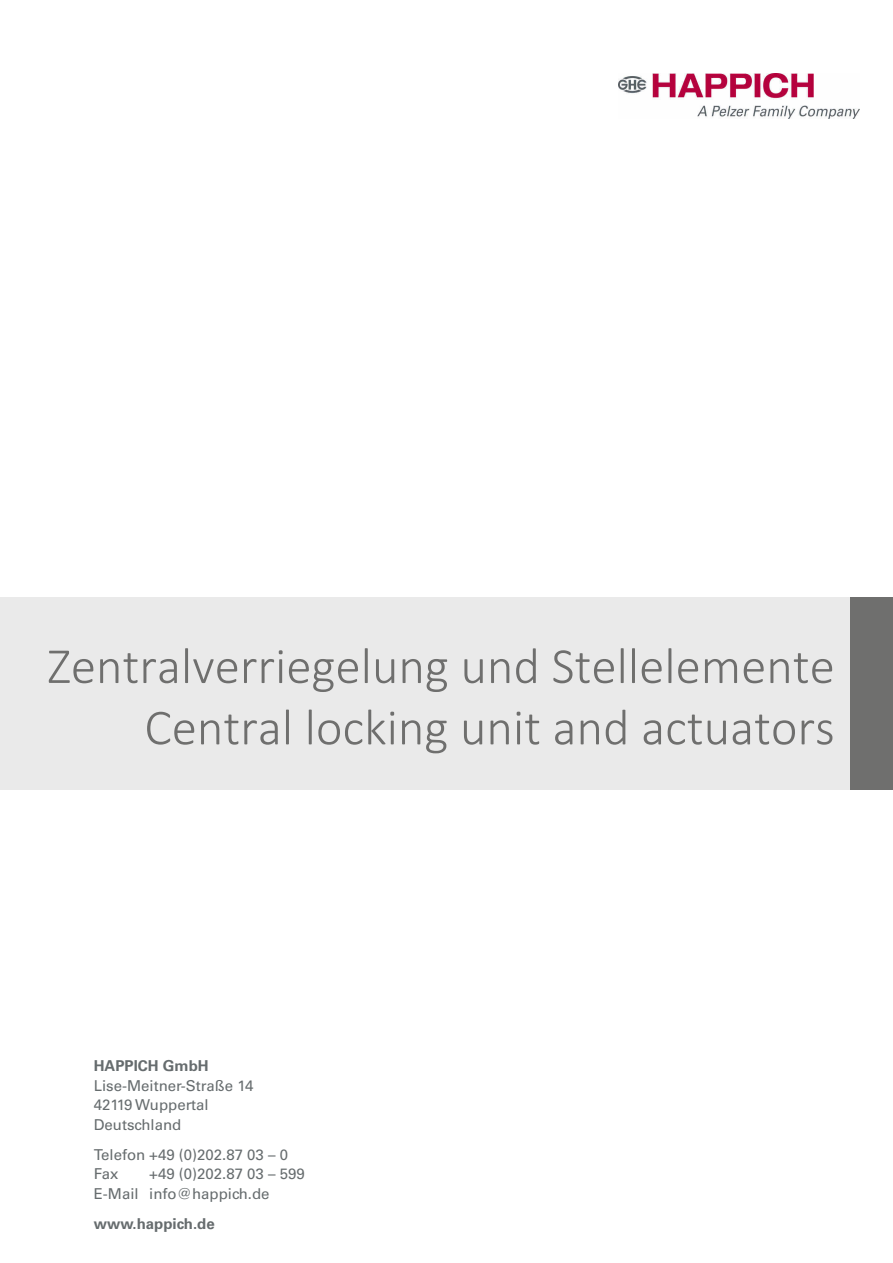
<style>
.page{position:relative;width:893px;height:1263px;background:#fff}
.page>*{position:absolute;margin:0;border:0;box-sizing:border-box;transform-origin:0 0}
.t1{font:300 51px/61.3px "Calibri";color:#6f6f6e;text-align:right}
.t2{font:15px/19.5px "Univers";color:#666c6e}
.t3{font:700 15px "Univers";color:#666c6e}
</style>
<div class="page">
<div style="left:0;top:597px;width:893px;height:192px;background:#eaeaea"></div>
<div style="left:850px;top:597px;width:43px;height:192px;background:#6f6f6e"></div>
<img style="left:619px;top:74px;width:241px;height:45px">
<div style="left:111px;top:1059px;width:8px;height:7px;border:3px solid #fff;border-radius:50%"></div>
<div style="left:154px;top:1059px;width:7px;height:7px;border:3px solid #fff;border-radius:50%"></div>
<div style="left:196px;top:1059px;width:8px;height:7px;border:3px solid #fff;border-radius:50%"></div>
<div style="left:239px;top:1059px;width:7px;height:7px;border:3px solid #fff;border-radius:50%"></div>
<div style="left:281px;top:1059px;width:8px;height:7px;border:3px solid #fff;border-radius:50%"></div>
<div style="left:324px;top:1059px;width:7px;height:7px;border:3px solid #fff;border-radius:50%"></div>
<div style="left:111px;top:1101px;width:8px;height:7px;border:3px solid #fff;border-radius:50%"></div>
<div style="left:154px;top:1101px;width:7px;height:7px;border:3px solid #fff;border-radius:50%"></div>
<div style="left:196px;top:1101px;width:8px;height:7px;border:3px solid #fff;border-radius:50%"></div>
<div style="left:239px;top:1101px;width:7px;height:7px;border:3px solid #fff;border-radius:50%"></div>
<div style="left:281px;top:1101px;width:8px;height:7px;border:3px solid #fff;border-radius:50%"></div>
<div style="left:324px;top:1101px;width:7px;height:7px;border:3px solid #fff;border-radius:50%"></div>
<div style="left:111px;top:1144px;width:8px;height:7px;border:3px solid #fff;border-radius:50%"></div>
<div style="left:154px;top:1144px;width:7px;height:7px;border:3px solid #fff;border-radius:50%"></div>
<div style="left:196px;top:1144px;width:8px;height:7px;border:3px solid #fff;border-radius:50%"></div>
<div style="left:239px;top:1144px;width:7px;height:7px;border:3px solid #fff;border-radius:50%"></div>
<div style="left:281px;top:1144px;width:8px;height:7px;border:3px solid #fff;border-radius:50%"></div>
<div style="left:324px;top:1144px;width:7px;height:7px;border:3px solid #fff;border-radius:50%"></div>
<div style="left:111px;top:1186px;width:8px;height:7px;border:3px solid #fff;border-radius:50%"></div>
<div style="left:154px;top:1186px;width:7px;height:7px;border:3px solid #fff;border-radius:50%"></div>
<div style="left:196px;top:1186px;width:8px;height:7px;border:3px solid #fff;border-radius:50%"></div>
<div style="left:239px;top:1186px;width:7px;height:7px;border:3px solid #fff;border-radius:50%"></div>
<div style="left:281px;top:1186px;width:8px;height:7px;border:3px solid #fff;border-radius:50%"></div>
<div style="left:324px;top:1186px;width:7px;height:7px;border:3px solid #fff;border-radius:50%"></div>
<div style="left:111px;top:1229px;width:8px;height:7px;border:3px solid #fff;border-radius:50%"></div>
<div style="left:154px;top:1229px;width:7px;height:7px;border:3px solid #fff;border-radius:50%"></div>
<div style="left:196px;top:1229px;width:8px;height:7px;border:3px solid #fff;border-radius:50%"></div>
<div style="left:239px;top:1229px;width:7px;height:7px;border:3px solid #fff;border-radius:50%"></div>
<div style="left:281px;top:1229px;width:8px;height:7px;border:3px solid #fff;border-radius:50%"></div>
<div style="left:324px;top:1229px;width:7px;height:7px;border:3px solid #fff;border-radius:50%"></div>
<h1 class="t1" style="left:47px;top:635px;width:789px">Zentralverriegelung und Stellelemente<br>Central locking unit and actuators</h1>
<p class="t3" style="left:94px;top:1057px;width:116px">HAPPICH GmbH</p>
<p class="t2" style="left:94px;top:1076px;width:161px">Lise-Meitner-Straße 14<br>42119 Wuppertal<br>Deutschland</p>
<p class="t2" style="left:94px;top:1145px;width:196px">Telefon +49 (0)202.87 03 – 0<br>Fax</p>
<p class="t2" style="left:94px;top:1164px;width:213px;text-indent:56px">+49 (0)202.87 03 – 599<br>E-Mail info@happich.de</p>
<p class="t3" style="left:94px;top:1215px;width:123px">www.happich.de</p>
</div>
